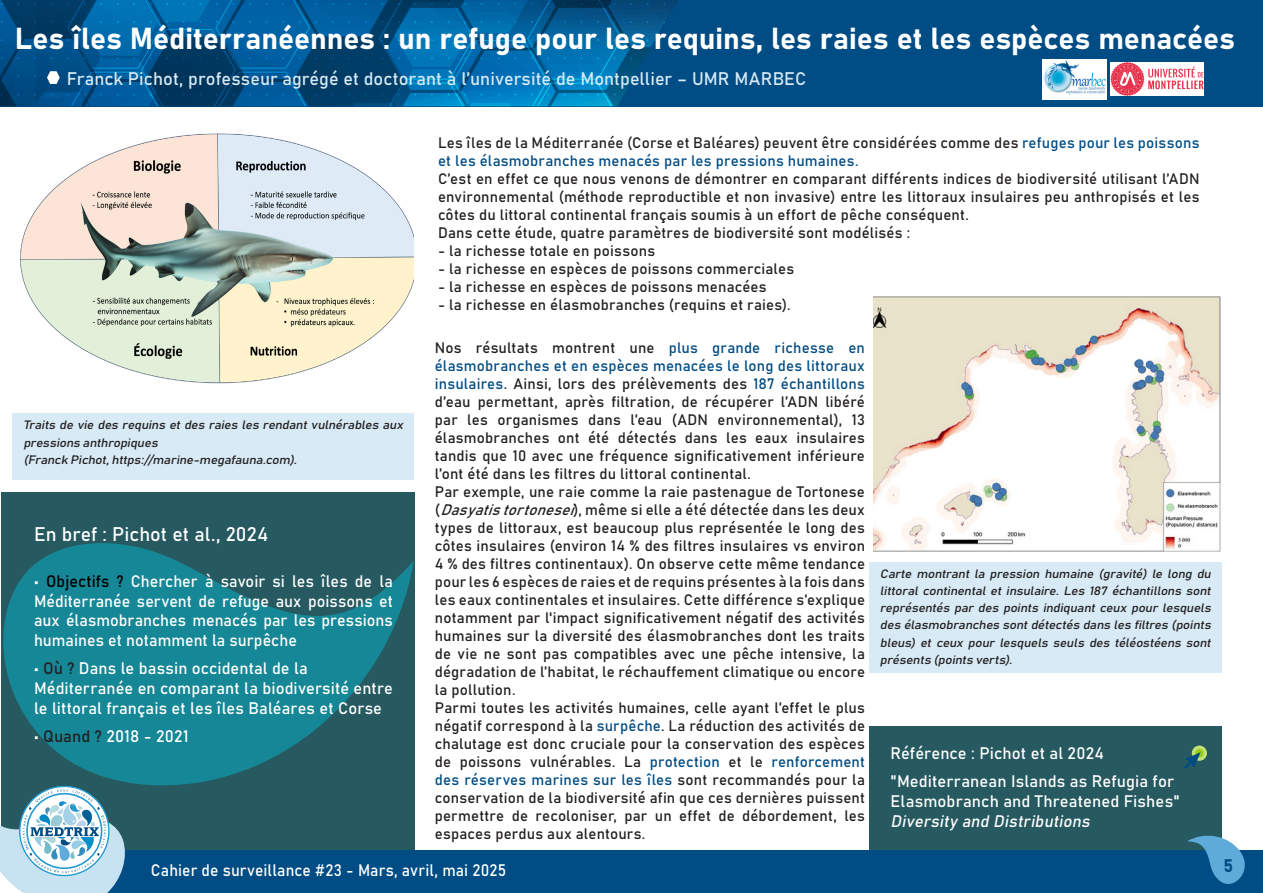
<style>
.page{position:relative;width:1263px;height:893px;background:#fff}
.page>*{position:absolute;margin:0;border:0;box-sizing:border-box;transform-origin:0 0}
.t1{font:30px "Bahnschrift";color:#fff}
.t2{font:19.5px "Bahnschrift";color:#fff}
.t3{font:18px "Bahnschrift";letter-spacing:.005em;color:#d7eaf5}
.t4{font:18px "Bahnschrift";color:#004c84}
.t5{font:16.5px/19.8px "Bahnschrift";letter-spacing:.005em;color:#fff}
.t6{font:16.5px "Bahnschrift";letter-spacing:.005em;color:#fff;scale:.95 1}
.t7{font:15px/18px "Bahnschrift";letter-spacing:.01em;color:#231f20;text-align:justify}
.t8{font:15px/18px "Bahnschrift";letter-spacing:.01em;color:#004c84}
.t9{font:italic 12px/17.2px "Bahnschrift";color:#231f20;scale:1.1 1}
.s1{color:#000}
.s2{color:#231f20}
.s3{color:#004c84}
.s4{font-style:italic}
</style>
<div class="page">
<div style="left:869px;top:727px;width:352px;height:142px;background:#265960"></div>
<div style="left:1px;top:492px;width:414px;height:363px;background:#265960"></div>
<svg style="left:3px;top:543px;width:411px;height:243px;fill:#168796"></svg>
<div style="left:13px;top:413px;width:401px;height:67px;background:#d7eaf5"></div>
<img style="left:20px;top:133px;width:394px;height:251px">
<div style="left:1192px;top:746px;width:15px;height:15px;background:#c2e177;border-radius:50%"></div>
<svg style="left:1195px;top:749px;width:9px;height:8px"></svg>
<svg style="left:1184px;top:752px;width:16px;height:17px"></svg>
<img style="left:873px;top:297px;width:347px;height:254px">
<div style="left:869px;top:562px;width:352px;height:110px;background:#d7eaf5"></div>
<div style="left:104px;top:850px;width:1159px;height:43px;background:#004c84"></div>
<svg style="left:1187px;top:831px;width:58px;height:53px"></svg>
<div style="left:0;top:0;width:1263px;height:106px;background:#004c84"></div>
<svg style="left:0;top:786px;width:125px;height:107px"></svg>
<svg style="left:0;top:0;width:678px;height:106px"></svg>
<img style="left:1042px;top:60px;width:64px;height:39px">
<img style="left:1111px;top:62px;width:93px;height:34px">
<p class="t1" style="left:15px;top:15px;width:1222px">Les îles Méditerranéennes : un refuge pour les requins, les raies et les espèces menacées</p>
<p class="t3" style="left:67px;top:65px;width:741px">Franck Pichot, professeur agrégé et doctorant à l’université de Montpellier – UMR MARBEC</p>
<p class="t9" style="left:23px;top:416px;width:349px">Traits de vie des requins et des raies les rendant vulnérables aux pressionsanthropiques</p>
<p class="t9" style="left:23px;top:450px;width:253px">(Franck Pichot,https://marine-megafauna.com).</p>
<p class="t2" style="left:34px;top:520px;width:236px">En bref : Pichot et al., 2024</p>
<p class="t5" style="left:34px;top:570px;width:360px;text-align:justify">• <span class="s1">Objectifs ?</span> Chercher à savoir si les îles de la Méditerranée servent de refuge aux poissons et aux élasmobranches menacés par les pressions humaines et notamment la surpêche</p>
<p class="t5" style="left:34px;top:658px;width:360px">• <span class="s2">Où ?</span> Dans le bassin occidental de la<br>Méditerranée en comparant la biodiversité entre le littoral français et les îles Baléares et Corse</p>
<p class="t5" style="left:34px;top:725px;width:156px">• <span class="s2">Quand ?</span> 2018 - 2021</p>
<p class="t8" style="left:438px;top:133px;width:763px"><span class="s2">Les îles de la Méditerranée (Corse et Baléares) peuvent être considérées comme des</span> refuges pour les poissons et les élasmobranches menacés par les pressions humaines.</p>
<p class="t7" style="left:438px;top:169px;width:763px">C’est en effet ce que nous venons de démontrer en comparant différents indices de biodiversité utilisant l’ADN environnemental (méthode reproductible et non invasive) entre les littoraux insulaires peu anthropisés et les côtes du littoral continental français soumis à un effort de pêche conséquent.</p>
<p class="t7" style="left:438px;top:223px;width:474px">Dans cette étude, quatre paramètres de biodiversité sont modélisés :</p>
<p class="t7" style="left:438px;top:241px;width:219px">- la richesse totale en poissons</p>
<p class="t7" style="left:438px;top:259px;width:358px">- la richesse en espèces de poissons commerciales</p>
<p class="t7" style="left:438px;top:277px;width:330px">- la richesse en espèces de poissons menacées</p>
<p class="t7" style="left:438px;top:295px;width:354px">- la richesse en élasmobranches (requins et raies).</p>
<p class="t7" style="left:435px;top:338px;width:432px">Nos résultats montrent une <span class="s3">plus grande richesse en élasmobranches et en espèces menacées le long des littoraux insulaires</span>. Ainsi, lors des prélèvements des <span class="s3">187 échantillons </span>d’eau permettant, après filtration, de récupérer l’ADN libéré par les organismes dans l’eau (ADN environnemental), 13 élasmobranches ont été détectés dans les eaux insulaires tandis que 10 avec une fréquence significativement inférieure l’ont été dans les filtres du littoral continental.</p>
<p class="t7" style="left:435px;top:482px;width:432px">Par exemple, une raie comme la raie pastenague de Tortonese (<span class="s4">Dasyatistortonesei</span>), même si elle a été détectée dans les deux types de littoraux, est beaucoup plus représentée le long des côtes insulaires (environ 14 % des filtres insulaires vs environ 4 % des filtres continentaux). On observe cette même tendance pour les 6 espèces de raies et de requins présentes à la fois dans les eaux continentales et insulaires. Cette différence s’explique notamment par l'impact significativement négatif des activités humaines sur la diversité des élasmobranches dont les traits de vie ne sont pas compatibles avec une pêche intensive, la dégradation de l’habitat, le réchauffement climatique ou encore la pollution.</p>
<p class="t7" style="left:435px;top:698px;width:432px">Parmi toutes les activités humaines, celle ayant l’effet le plus négatif correspond à la <span class="s3">surpêche</span>. La réduction des activités de chalutage est donc cruciale pour la conservation des espèces de poissons vulnérables. La <span class="s3">protection</span> et le <span class="s3">renforcement des réserves marines sur les îles</span> sont recommandés pour la conservation de la biodiversité afin que ces dernières puissent permettre de recoloniser, par un effet de débordement, les espaces perdus aux alentours.</p>
<p class="t9" style="left:880px;top:564px;width:305px;text-align:justify">Carte montrant la pression humaine (gravité) le long du littoral continental et insulaire. Les 187 échantillons sont représentés par des points indiquant ceux pour lesquels desélasmobranchessontdétectésdanslesfiltres(points bleus) et ceux pour lesquels seuls des téléostéens sont présents(pointsverts).</p>
<p class="t5" style="left:890px;top:742px;width:215px">Référence : Pichot et al 2024</p>
<p class="t5" style="left:890px;top:770px;width:291px">"Mediterranean Islands as Refugia for<br>Elasmobranch and Threatened Fishes"<br><span class="s4">Diversity and Distributions</span></p>
<p class="t6" style="left:151px;top:858px;width:376px">Cahier de surveillance #23 - Mars, avril, mai 2025</p>
<p class="t4" style="left:1223px;top:852px;width:11px">5</p>
</div>
